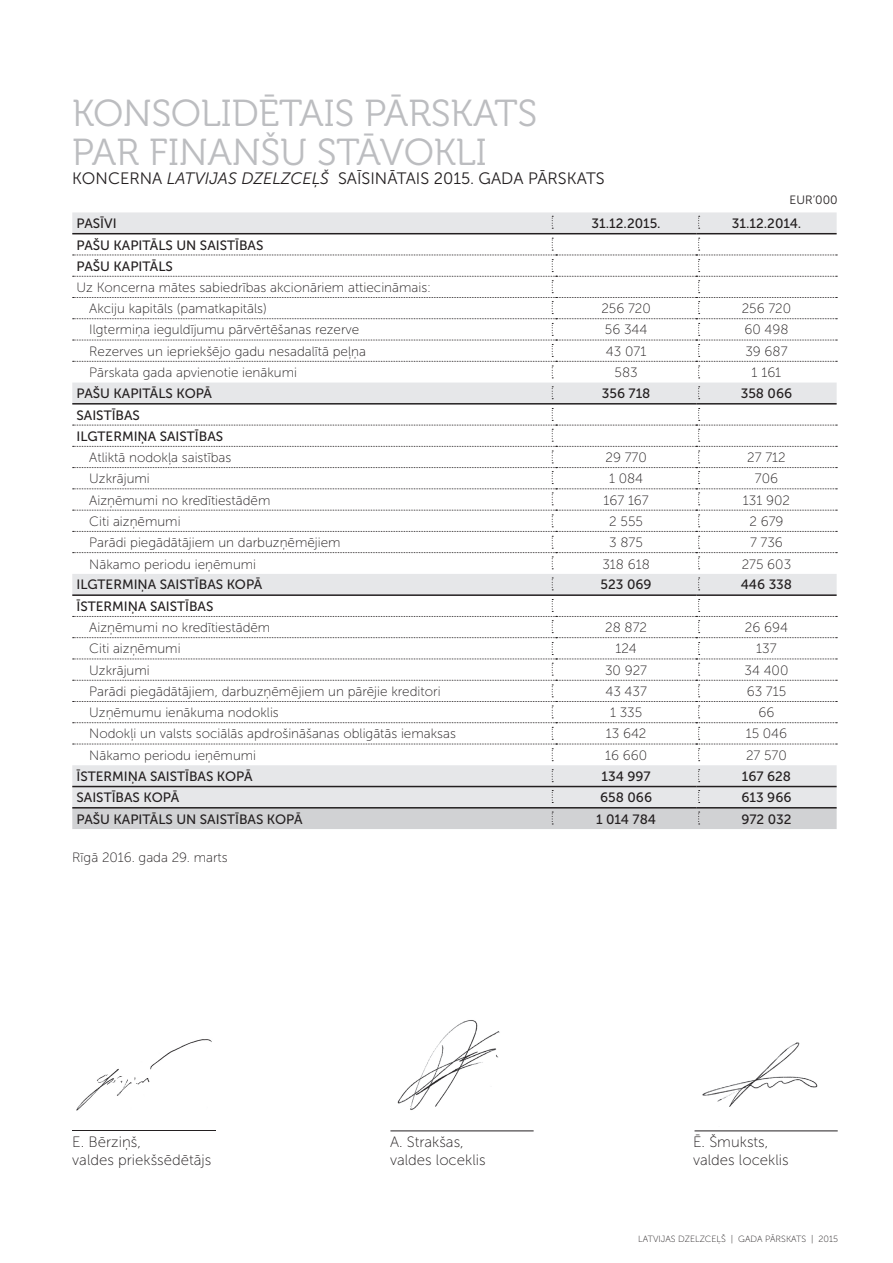
<style>
.page{position:relative;width:893px;height:1263px;background:#fff}
.page>*{position:absolute;margin:0;border:0;box-sizing:border-box;transform-origin:0 0}
.t1{font:37.5px/39px "Museo 300";color:#bcbdc0}
.t2{font:16.5px "Museo Sans 300";color:#231f20}
.t3{font:15px/18px "Museo Sans 100";color:#231f20}
.t4{font:13.5px/21.3px "Museo Sans 100";color:#231f20}
.t5{font:13.5px/21px "Museo Sans 500";color:#231f20}
.t6{font:12px "Museo Sans 300";color:#231f20}
.t7{font:9px "Museo Sans 100";color:#231f20}
.s1{font-style:italic}
</style>
<div class="page">
<svg style="left:72px;top:212px;width:765px;height:578px;fill:#e6e7e9"></svg>
<hr style="left:72px;top:786px;width:484px;height:1px;background:#231f20">
<hr style="left:556px;top:786px;width:140px;height:1px;background:#231f20">
<hr style="left:696px;top:786px;width:141px;height:1px;background:#231f20">
<hr style="left:72px;top:594px;width:484px;height:2px;background:#231f20">
<hr style="left:556px;top:594px;width:140px;height:2px;background:#231f20">
<hr style="left:696px;top:594px;width:141px;height:2px;background:#231f20">
<hr style="left:72px;top:403px;width:484px;height:2px;background:#231f20">
<hr style="left:556px;top:403px;width:140px;height:2px;background:#231f20">
<hr style="left:696px;top:403px;width:141px;height:2px;background:#231f20">
<hr style="left:72px;top:233px;width:484px;height:1px;background:#231f20">
<hr style="left:556px;top:233px;width:140px;height:1px;background:#231f20">
<hr style="left:696px;top:233px;width:141px;height:1px;background:#231f20">
<svg style="left:552px;top:216px;width:1px;height:13px"></svg>
<svg style="left:552px;top:386px;width:1px;height:13px"></svg>
<svg style="left:552px;top:578px;width:1px;height:12px"></svg>
<svg style="left:552px;top:769px;width:1px;height:13px"></svg>
<svg style="left:698px;top:216px;width:2px;height:13px"></svg>
<svg style="left:73px;top:238px;width:764px;height:140px"></svg>
<svg style="left:698px;top:386px;width:2px;height:13px"></svg>
<svg style="left:73px;top:408px;width:764px;height:161px"></svg>
<svg style="left:698px;top:578px;width:2px;height:12px"></svg>
<svg style="left:73px;top:599px;width:764px;height:162px"></svg>
<svg style="left:698px;top:769px;width:2px;height:13px"></svg>
<svg style="left:72px;top:790px;width:765px;height:39px;background:#d3d4d5"></svg>
<hr style="left:390px;top:1130px;width:144px;height:1px;background:#231f20">
<hr style="left:694px;top:1130px;width:144px;height:1px;background:#231f20">
<img style="left:702px;top:1042px;width:116px;height:65px">
<img style="left:397px;top:1020px;width:103px;height:90px">
<img style="left:76px;top:1039px;width:140px;height:92px">
<img style="left:72px;top:1130px;width:143px;height:1px">
<h1 class="t1" style="left:72px;top:94px;width:466px">KONSOLIDĒTAIS PĀRSKATS<br>PAR FINANŠU STĀVOKLI</h1>
<p class="t2" style="left:72px;top:170px;width:534px">KONCERNA <span class="s1">LATVIJAS DZELZCEĻŠ</span> SAĪSINĀTAIS 2015. GADA PĀRSKATS</p>
<p class="t6" style="left:790px;top:193px;width:50px">EUR’000</p>
<p class="t5" style="left:77px;top:213px;width:42px">PASĪVI</p>
<p class="t5" style="left:592px;top:213px;width:71px">31.12.2015.</p>
<p class="t5" style="left:732px;top:213px;width:71px">31.12.2014.</p>
<p class="t5" style="left:77px;top:234px;width:188px">PAŠU KAPITĀLS UN SAISTĪBAS<br>PAŠU KAPITĀLS</p>
<p class="t4" style="left:89px;top:277px;width:343px;text-indent:-13px">Uz Koncerna mātes sabiedrības akcionāriem attiecināmais:<br>Akciju kapitāls (pamatkapitāls)</p>
<p class="t4" style="left:601px;top:298px;width:51px">256 720</p>
<p class="t4" style="left:742px;top:298px;width:51px">256 720</p>
<p class="t4" style="left:89px;top:319px;width:272px">Ilgtermiņa ieguldījumu pārvērtēšanas rezerve</p>
<p class="t4" style="left:605px;top:319px;width:44px">56 344</p>
<p class="t4" style="left:744px;top:319px;width:46px">60 498</p>
<p class="t4" style="left:89px;top:341px;width:278px">Rezerves un iepriekšējo gadu nesadalītā peļņa</p>
<p class="t4" style="left:606px;top:341px;width:42px">43 071</p>
<p class="t4" style="left:745px;top:341px;width:44px">39 687</p>
<p class="t4" style="left:89px;top:362px;width:209px">Pārskata gada apvienotie ienākumi</p>
<p class="t4" style="left:615px;top:362px;width:25px">583</p>
<p class="t4" style="left:752px;top:362px;width:31px">1 161</p>
<p class="t5" style="left:77px;top:383px;width:137px">PAŠU KAPITĀLS KOPĀ</p>
<p class="t5" style="left:602px;top:383px;width:50px">356 718</p>
<p class="t5" style="left:741px;top:383px;width:53px">358 066</p>
<p class="t5" style="left:77px;top:405px;width:148px">SAISTĪBAS<br>ILGTERMIŅA SAISTĪBAS</p>
<p class="t4" style="left:89px;top:447px;width:144px">Atliktā nodokļa saistības</p>
<p class="t4" style="left:605px;top:447px;width:43px">29 770</p>
<p class="t4" style="left:747px;top:447px;width:40px">27 712</p>
<p class="t4" style="left:89px;top:468px;width:62px">Uzkrājumi</p>
<p class="t4" style="left:609px;top:468px;width:36px">1 084</p>
<p class="t4" style="left:755px;top:468px;width:25px">706</p>
<p class="t4" style="left:89px;top:489px;width:183px">Aizņēmumi no kredītiestādēm</p>
<p class="t4" style="left:603px;top:489px;width:47px">167 167</p>
<p class="t4" style="left:743px;top:489px;width:49px">131 902</p>
<p class="t4" style="left:89px;top:511px;width:93px">Citi aizņēmumi</p>
<p class="t4" style="left:609px;top:511px;width:35px">2 555</p>
<p class="t4" style="left:749px;top:511px;width:36px">2 679</p>
<p class="t4" style="left:89px;top:532px;width:253px">Parādi piegādātājiem un darbuzņēmējiem</p>
<p class="t4" style="left:609px;top:532px;width:35px">3 875</p>
<p class="t4" style="left:750px;top:532px;width:34px">7 736</p>
<p class="t4" style="left:89px;top:553px;width:168px">Nākamo periodu ieņēmumi</p>
<p class="t4" style="left:602px;top:553px;width:49px">318 618</p>
<p class="t4" style="left:742px;top:553px;width:51px">275 603</p>
<p class="t5" style="left:77px;top:574px;width:187px">ILGTERMIŅA SAISTĪBAS KOPĀ</p>
<p class="t5" style="left:601px;top:574px;width:53px">523 069</p>
<p class="t5" style="left:741px;top:574px;width:53px">446 338</p>
<p class="t5" style="left:77px;top:596px;width:138px">ĪSTERMIŅA SAISTĪBAS</p>
<p class="t4" style="left:89px;top:617px;width:183px">Aizņēmumi no kredītiestādēm</p>
<p class="t4" style="left:605px;top:617px;width:43px">28 872</p>
<p class="t4" style="left:745px;top:617px;width:45px">26 694</p>
<p class="t4" style="left:89px;top:638px;width:93px">Citi aizņēmumi</p>
<p class="t4" style="left:616px;top:638px;width:23px">124</p>
<p class="t4" style="left:756px;top:638px;width:22px">137</p>
<p class="t4" style="left:89px;top:659px;width:62px">Uzkrājumi</p>
<p class="t4" style="left:605px;top:659px;width:43px">30 927</p>
<p class="t4" style="left:744px;top:659px;width:45px">34 400</p>
<p class="t4" style="left:89px;top:681px;width:353px">Parādi piegādātājiem, darbuzņēmējiem un pārējie kreditori</p>
<p class="t4" style="left:605px;top:681px;width:43px">43 437</p>
<p class="t4" style="left:747px;top:681px;width:41px">63 715</p>
<p class="t4" style="left:89px;top:702px;width:191px">Uzņēmumu ienākuma nodoklis</p>
<p class="t4" style="left:610px;top:702px;width:34px">1 335</p>
<p class="t4" style="left:758px;top:702px;width:17px">66</p>
<p class="t4" style="left:89px;top:723px;width:368px">Nodokļi un valsts sociālās apdrošināšanas obligātās iemaksas</p>
<p class="t4" style="left:606px;top:723px;width:42px">13 642</p>
<p class="t4" style="left:746px;top:723px;width:43px">15 046</p>
<p class="t4" style="left:89px;top:745px;width:168px">Nākamo periodu ieņēmumi</p>
<p class="t4" style="left:605px;top:745px;width:44px">16 660</p>
<p class="t4" style="left:746px;top:745px;width:42px">27 570</p>
<p class="t5" style="left:77px;top:765px;width:178px">ĪSTERMIŅA SAISTĪBAS KOPĀ</p>
<p class="t5" style="left:601px;top:765px;width:51px">134 997</p>
<p class="t5" style="left:742px;top:765px;width:51px">167 628</p>
<p class="t5" style="left:77px;top:787px;width:104px">SAISTĪBAS KOPĀ</p>
<p class="t5" style="left:600px;top:787px;width:53px">658 066</p>
<p class="t5" style="left:741px;top:787px;width:52px">613 966</p>
<p class="t5" style="left:77px;top:809px;width:228px">PAŠU KAPITĀLS UN SAISTĪBAS KOPĀ</p>
<p class="t5" style="left:596px;top:809px;width:62px">1 014 784</p>
<p class="t5" style="left:741px;top:809px;width:52px">972 032</p>
<p class="t4" style="left:72px;top:847px;width:157px">Rīgā 2016. gada 29. marts</p>
<p class="t3" style="left:72px;top:1133px;width:140px">E. Bērziņš,<br>valdes priekšsēdētājs</p>
<p class="t3" style="left:693px;top:1133px;width:97px">Ē. Šmuksts, valdes loceklis</p>
<p class="t3" style="left:390px;top:1133px;width:97px">A. Strakšas, valdes loceklis</p>
<p class="t7" style="left:638px;top:1234px;width:201px">LATVIJAS DZELZCEĻŠ | GADA PĀRSKATS | 2015</p>
</div>
